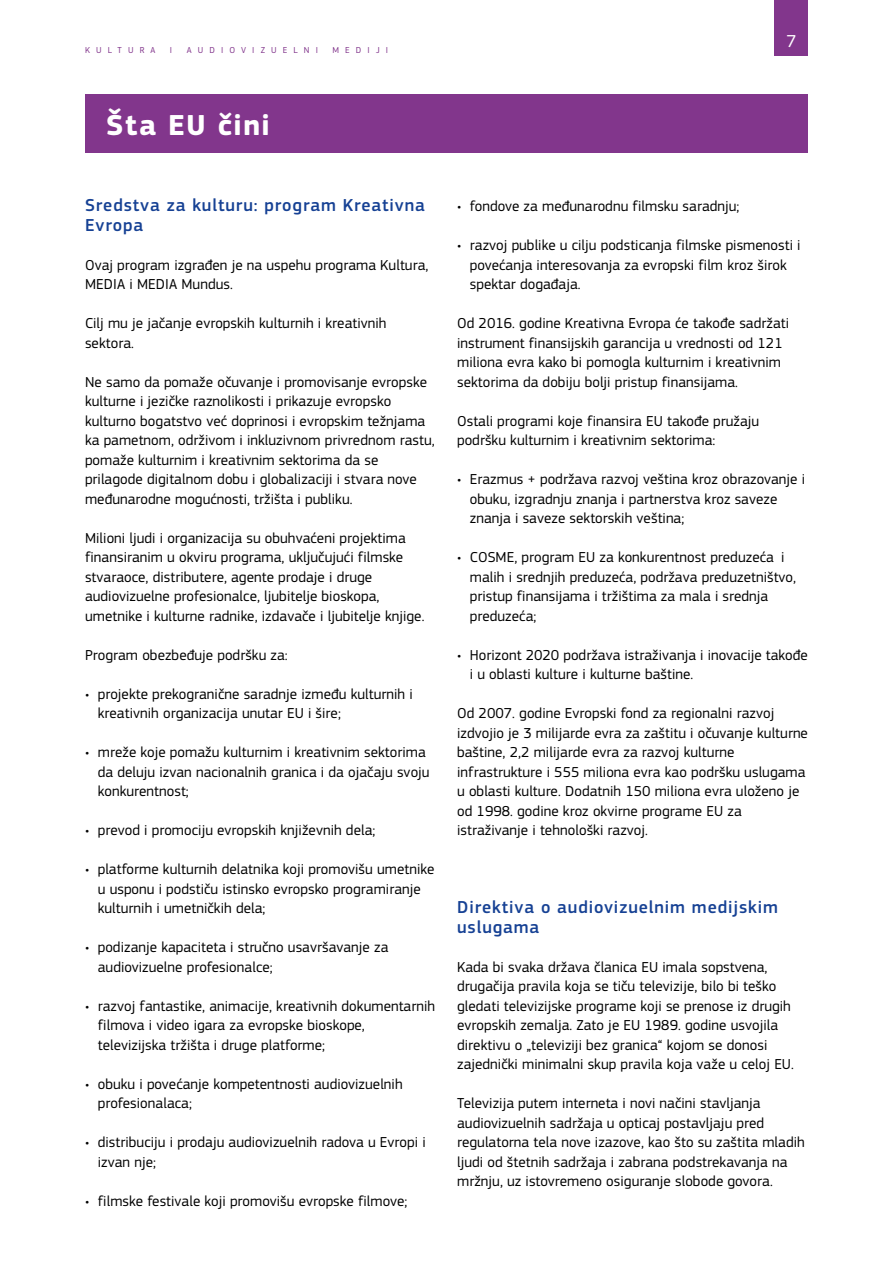
<style>
.page{position:relative;width:893px;height:1263px;background:#fff}
.page>*{position:absolute;margin:0;border:0;box-sizing:border-box;transform-origin:0 0}
.t1{font:700 30px "EC Square Sans Pro";color:#fff}
.t2{font:500 18px/19.5px "EC Square Sans Pro";letter-spacing:.05em;color:#164194}
.t3{font:18px "EC Square Sans Pro";color:#fff}
.t4{font:15px/19.5px "EC Square Sans Pro";letter-spacing:.005em;color:#000}
.t5{font:9px "EC Square Sans Pro";letter-spacing:.68em;color:#82368c}
</style>
<div class="page">
<div style="left:775px;top:0;width:33px;height:55px;background:#82368c"></div>
<div style="left:85px;top:94px;width:723px;height:59px;background:#82368c"></div>
<p class="t5" style="left:85px;top:45px;width:72px">Kultura</p>
<p class="t5" style="left:170px;top:45px;width:4px">i</p>
<p class="t5" style="left:187px;top:45px;width:133px">audiovizuelni</p>
<p class="t5" style="left:332px;top:45px;width:57px">mediji</p>
<h1 class="t1" style="left:106px;top:107px;width:165px">Šta EU čini</h1>
<p class="t3" style="left:786px;top:30px;width:12px">7</p>
<p class="t2" style="left:85px;top:196px;width:341px">Sredstva za kulturu: program Kreativna<br>Evropa</p>
<p class="t4" style="left:85px;top:255px;width:345px">Ovaj program izgrađen je na uspehu programa Kultura,<br>MEDIA i MEDIA Mundus.</p>
<p class="t4" style="left:85px;top:314px;width:303px">Cilj mu je jačanje evropskih kulturnih i kreativnih sektora.</p>
<p class="t4" style="left:85px;top:372px;width:351px">Ne samo da pomaže očuvanje i promovisanje evropske kulturne i jezičke raznolikosti i prikazuje evropsko kulturno bogatstvo već doprinosi i evropskim težnjama ka pametnom, održivom i inkluzivnom privrednom rastu, pomaže kulturnim i kreativnim sektorima da se prilagode digitalnom dobu i globalizaciji i stvara nove međunarodne mogućnosti, tržišta i publiku.</p>
<p class="t4" style="left:85px;top:528px;width:341px">Milioni ljudi i organizacija su obuhvaćeni projektima finansiranim u okviru programa, uključujući filmske stvaraoce, distributere, agente prodaje i druge audiovizuelne profesionalce, ljubitelje bioskopa, umetnike i kulturne radnike, izdavače i ljubitelje knjige.</p>
<p class="t4" style="left:85px;top:645px;width:204px">Program obezbeđuje podršku za:</p>
<p class="t4" style="left:98px;top:684px;width:316px;text-indent:-13px">• projekte prekogranične saradnje između kulturnih i kreativnih organizacija unutar EU i šire;</p>
<p class="t4" style="left:98px;top:743px;width:333px;text-indent:-13px">• mreže koje pomažu kulturnim i kreativnim sektorima da deluju izvan nacionalnih granica i da ojačaju svoju konkurentnost;</p>
<p class="t4" style="left:85px;top:821px;width:292px">• prevod i promociju evropskih književnih dela;</p>
<p class="t4" style="left:98px;top:860px;width:338px;text-indent:-13px">• platforme kulturnih delatnika koji promovišu umetnike u usponu i podstiču istinsko evropsko programiranje kulturnih i umetničkih dela;</p>
<p class="t4" style="left:98px;top:938px;width:292px;text-indent:-13px">• podizanje kapaciteta i stručno usavršavanje za audiovizuelne profesionalce;</p>
<p class="t4" style="left:98px;top:996px;width:339px;text-indent:-13px">• razvoj fantastike, animacije, kreativnih dokumentarnih filmova i video igara za evropske bioskope, televizijska tržišta i druge platforme;</p>
<p class="t4" style="left:98px;top:1074px;width:306px;text-indent:-13px">• obuku i povećanje kompetentnosti audiovizuelnih profesionalaca;</p>
<p class="t4" style="left:98px;top:1133px;width:329px;text-indent:-13px">• distribuciju i prodaju audiovizuelnih radova u Evropi i izvan nje;</p>
<p class="t4" style="left:85px;top:1191px;width:324px">• filmske festivale koji promovišu evropske filmove;</p>
<p class="t4" style="left:457px;top:197px;width:284px">• fondove za međunarodnu filmsku saradnju;</p>
<p class="t4" style="left:470px;top:236px;width:332px;text-indent:-13px">• razvoj publike u cilju podsticanja filmske pismenosti i povećanja interesovanja za evropski film kroz širok spektar događaja.</p>
<p class="t4" style="left:457px;top:314px;width:333px">Od 2016. godine Kreativna Evropa će takođe sadržati instrument finansijskih garancija u vrednosti od 121 miliona evra kako bi pomogla kulturnim i kreativnim sektorima da dobiju bolji pristup finansijama.</p>
<p class="t4" style="left:457px;top:411px;width:304px">Ostali programi koje finansira EU takođe pružaju podršku kulturnim i kreativnim sektorima:</p>
<p class="t4" style="left:470px;top:470px;width:337px;text-indent:-13px">• Erazmus + podržava razvoj veština kroz obrazovanje i obuku, izgradnju znanja i partnerstva kroz saveze znanja i saveze sektorskih veština;</p>
<p class="t4" style="left:470px;top:548px;width:328px;text-indent:-13px">• COSME, program EU za konkurentnost preduzeća i malih i srednjih preduzeća, podržava preduzetništvo, pristup finansijama i tržištima za mala i srednja preduzeća;</p>
<p class="t4" style="left:470px;top:645px;width:340px;text-indent:-13px">• Horizont 2020 podržava istraživanja i inovacije takođe i u oblasti kulture i kulturne baštine.</p>
<p class="t4" style="left:457px;top:704px;width:352px">Od 2007. godine Evropski fond za regionalni razvoj izdvojio je 3 milijarde evra za zaštitu i očuvanje kulturne baštine, 2,2 milijarde evra za razvoj kulturne infrastrukture i 555 miliona evra kao podršku uslugama u oblasti kulture. Dodatnih 150 miliona evra uloženo je od 1998. godine kroz okvirne programe EU za istraživanje i tehnološki razvoj.</p>
<p class="t2" style="left:457px;top:898px;width:322px">Direktiva o audiovizuelnim medijskim uslugama</p>
<p class="t4" style="left:457px;top:957px;width:338px">Kada bi svaka država članica EU imala sopstvena, drugačija pravila koja se tiču televizije, bilo bi teško gledati televizijske programe koji se prenose iz drugih evropskih zemalja. Zato je EU 1989. godine usvojila direktivu o „televiziji bez granica“ kojom se donosi zajednički minimalni skup pravila koja važe u celoj EU.</p>
<p class="t4" style="left:457px;top:1094px;width:349px">Televizija putem interneta i novi načini stavljanja audiovizuelnih sadržaja u opticaj postavljaju pred regulatorna tela nove izazove, kao što su zaštita mladih ljudi od štetnih sadržaja i zabrana podstrekavanja na mržnju, uz istovremeno osiguranje slobode govora.</p>
</div>
